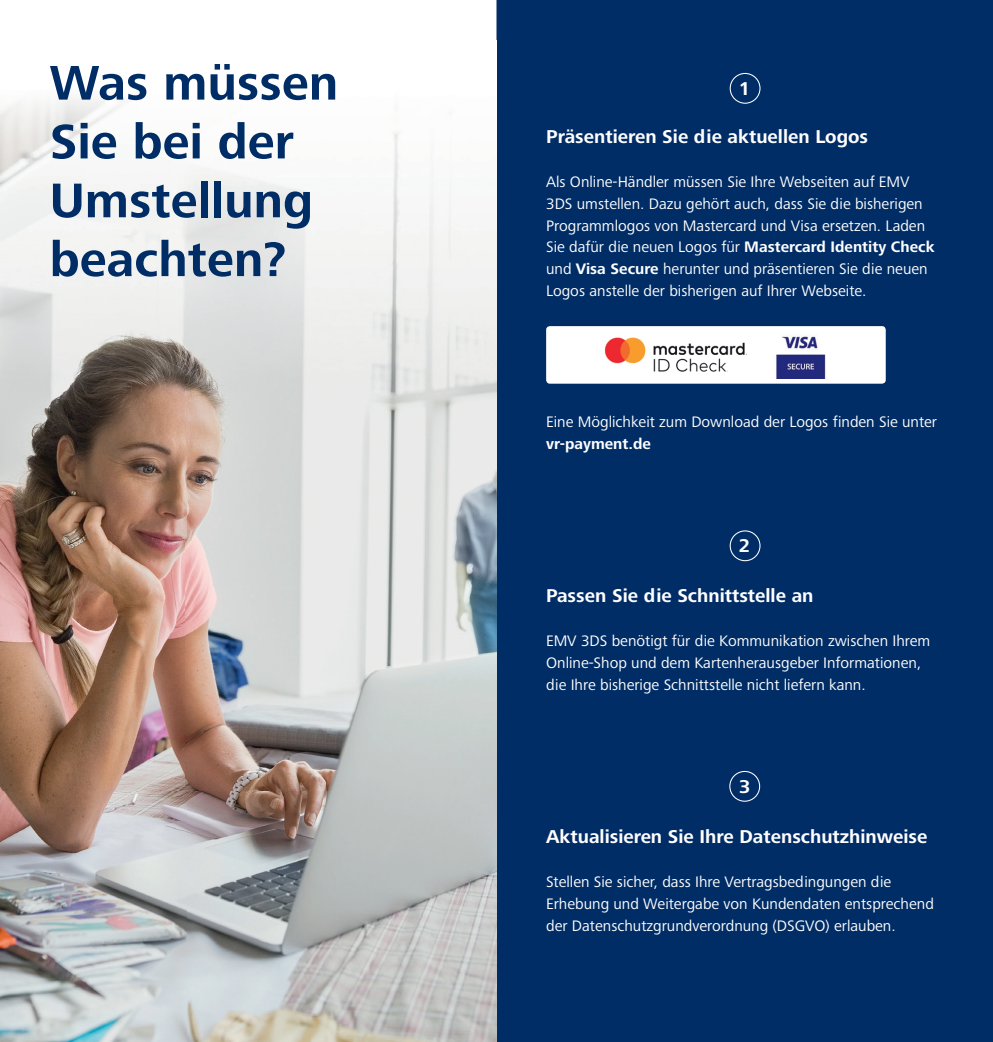
<style>
.page{position:relative;width:993px;height:1042px;background:#fff}
.page>*{position:absolute;margin:0;border:0;box-sizing:border-box;transform-origin:0 0}
.t1{font:700 50.4px/58.8px "Frutiger Next Pro";color:#002d66}
.t2{font:700 19.25px "Frutiger Next Pro";color:#fff}
.t3{font:15.75px/21.9px "Frutiger Next Pro";color:#fff}
.t4{font:700 15.75px "Frutiger Next Pro";color:#fff}
.s1{font-weight:700}
</style>
<div class="page">
<div style="left:496px;top:0;width:496px;height:1042px;background:#002d66"></div>
<img style="left:0;top:98px;width:496px;height:944px">
<div style="left:729px;top:73px;width:31px;height:31px;border:1px solid #fff;border-radius:50%"></div>
<div style="left:546px;top:326px;width:339px;height:58px;background:#fff;border-radius:4px"></div>
<img style="left:604px;top:337px;width:141px;height:35px">
<img style="left:774px;top:336px;width:52px;height:43px">
<div style="left:729px;top:530px;width:31px;height:31px;border:1px solid #fff;border-radius:50%"></div>
<div style="left:729px;top:771px;width:31px;height:31px;border:1px solid #fff;border-radius:50%"></div>
<h1 class="t1" style="left:50px;top:53px;width:290px">Was müssen<br>Sie bei der<br>Umstellung beachten?</h1>
<p class="t2" style="left:738px;top:78px;width:13px">1</p>
<p class="t2" style="left:546px;top:126px;width:323px">Präsentieren Sie die aktuellen Logos</p>
<p class="t3" style="left:546px;top:171px;width:390px">Als Online-Händler müssen Sie Ihre Webseiten auf EMV 3DS umstellen. Dazu gehört auch, dass Sie die bisherigen Programmlogos von Mastercard und Visa ersetzen. Laden Sie dafür die neuen Logos für <span class="s1">Mastercard Identity Check </span>und <span class="s1">Visa Secure</span> herunter und präsentieren Sie die neuen Logos anstelle der bisherigen auf Ihrer Webseite.</p>
<p class="t3" style="left:546px;top:411px;width:392px">Eine Möglichkeit zum Download der Logos finden Sie unter</p>
<p class="t4" style="left:546px;top:435px;width:106px">vr-payment.de</p>
<p class="t2" style="left:738px;top:535px;width:13px">2</p>
<p class="t2" style="left:546px;top:585px;width:269px">Passen Sie die Schnittstelle an</p>
<p class="t3" style="left:546px;top:630px;width:385px">EMV 3DS benötigt für die Kommunikation zwischen Ihrem<br>Online-Shop und dem Kartenherausgeber Informationen, die Ihre bisherige Schnittstelle nicht liefern kann.</p>
<p class="t2" style="left:738px;top:775px;width:13px">3</p>
<p class="t2" style="left:546px;top:826px;width:383px">Aktualisieren Sie Ihre Datenschutzhinweise</p>
<p class="t3" style="left:546px;top:871px;width:389px">Stellen Sie sicher, dass Ihre Vertragsbedingungen die<br>Erhebung und Weitergabe von Kundendaten entsprechend der Datenschutzgrundverordnung (DSGVO) erlauben.</p>
</div>
